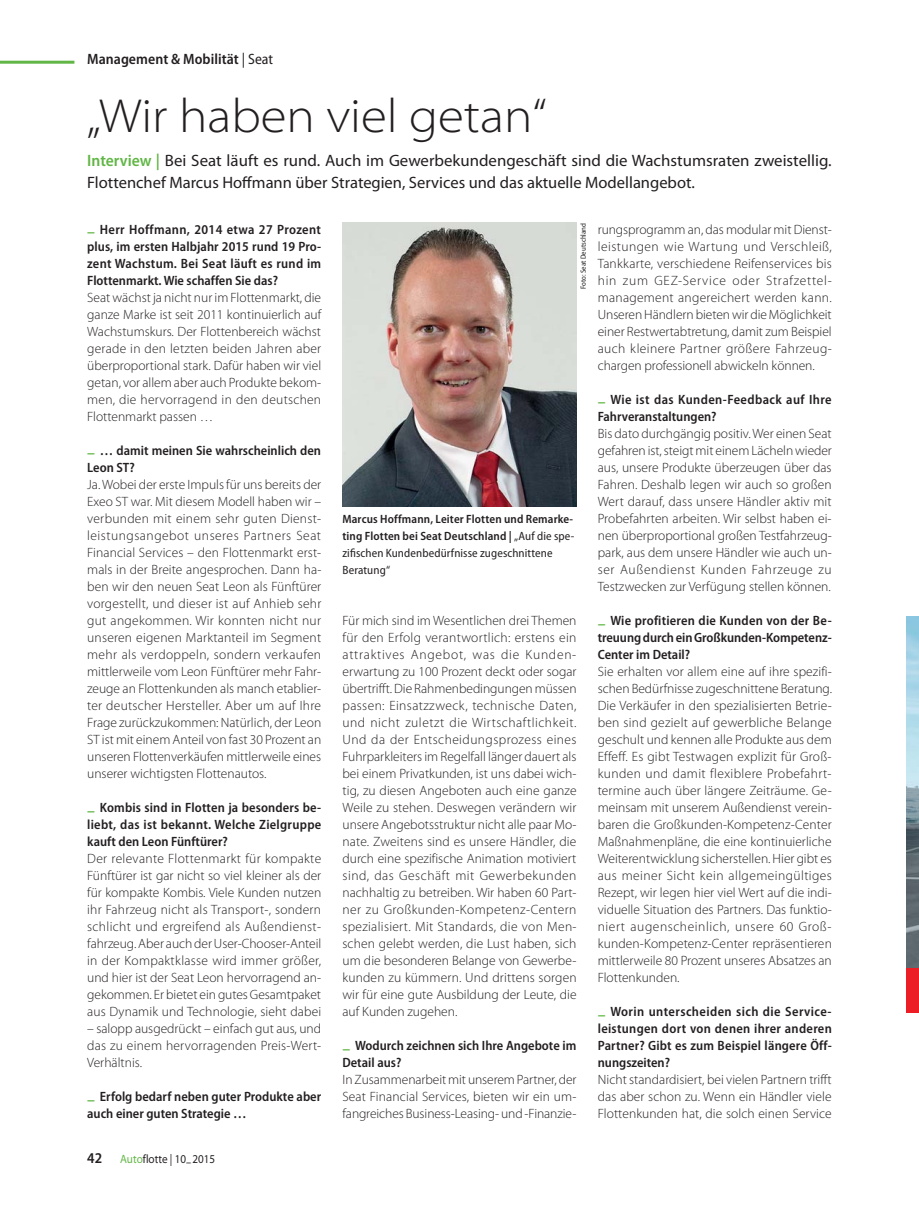
<style>
.page{position:relative;width:919px;height:1212px;background:#fff}
.page>*{position:absolute;margin:0;border:0;box-sizing:border-box;transform-origin:0 0}
.t1{font:300 semi-expanded 48px "Myriad Pro";color:#231f20}
.t2{font:16.5px/22.5px "Myriad Pro";color:#231f20}
.t3{font:600 semi-condensed 15px "Myriad Pro";color:#231f20}
.t4{font:300 13.5px/17px "Myriad Pro";color:#231f20;text-align:justify}
.t5{font:600 semi-condensed 13.5px/17px "Myriad Pro";color:#231f20;text-align:justify}
.t6{font:600 semi-condensed 13.5px/17px "Myriad Pro";letter-spacing:.02em;color:#231f20}
.t7{font:600 semi-condensed 12px/17px "Myriad Pro";letter-spacing:.01em;color:#231f20}
.t8{font:semi-expanded 12px "Myriad Pro";color:#231f20;scale:.85 1}
.t9{font:semi-condensed 7.5px "Myriad Pro";color:#231f20}
.s1{font-weight:400}
.s2{font-weight:600;font-stretch:semi-condensed;color:#61b645}
.s3{font-weight:600;font-stretch:semi-condensed;font-size:15px}
.s4{color:#61b645}
</style>
<div class="page">
<hr style="left:0;top:61px;width:74px;height:3px;background:#61b645">
<img style="left:342px;top:223px;width:234px;height:283px">
<img style="left:906px;top:617px;width:12px;height:396px">
<div style="left:906px;top:968px;width:12px;height:44px;background:#ed1c24"></div>
<p class="t3" style="left:87px;top:53px;width:187px">Management &amp; Mobilität <span class="s1">| Seat</span></p>
<h1 class="t1" style="left:87px;top:87px;width:461px">„Wir haben viel getan“</h1>
<p class="t2" style="left:87px;top:151px;width:746px"><span class="s2">Interview |</span> Bei Seat läuft es rund. Auch im Gewerbekundengeschäft sind die Wachstumsraten zweistellig.<br>Flottenchef Marcus Hoffmann über Strategien, Services und das aktuelle Modellangebot.</p>
<p class="t5" style="left:87px;top:222px;width:235px;text-indent:13px">Herr Hoffmann, 2014 etwa 27 Prozent plus, im ersten Halbjahr 2015 rund 19 Pro&shy;zent Wachstum. Bei Seat läuft es rund im Flottenmarkt. Wie schaffen Sie das?</p>
<p class="t4" style="left:87px;top:290px;width:235px">Seat wächst ja nicht nur im Flottenmarkt, die ganze Marke ist seit 2011 kontinuierlich auf Wachstumskurs. Der Flottenbereich wächst gerade in den letzten beiden Jahren aber überproportional stark. Dafür haben wir viel getan, vor allem aber auch Produkte bekom&shy;men, die hervorragend in den deutschen Flottenmarkt passen …</p>
<p class="t5" style="left:87px;top:443px;width:235px;text-indent:13px">… damit meinen Sie wahrscheinlich den<br>Leon ST?</p>
<p class="t4" style="left:87px;top:477px;width:236px">Ja. Wobei der erste Impuls für uns bereits der Exeo ST war. Mit diesem Modell haben wir – verbunden mit einem sehr guten Dienst&shy;leistungsangebot unseres Partners Seat Financial Services – den Flottenmarkt erst&shy;mals in der Breite angesprochen. Dann ha&shy;ben wir den neuen Seat Leon als Fünftürer vorgestellt, und dieser ist auf Anhieb sehr gut angekommen. Wir konnten nicht nur unseren eigenen Marktanteil im Segment mehr als verdoppeln, sondern verkaufen mittlerweile vom Leon Fünftürer mehr Fahr&shy;zeuge an Flottenkunden als manch etablier&shy;ter deutscher Hersteller. Aber um auf Ihre Frage zurückzukommen: Natürlich, der Leon ST ist mit einem Anteil von fast 30 Prozent an unseren Flottenverkäufen mittlerweile eines unserer wichtigsten Flottenautos.</p>
<p class="t5" style="left:87px;top:801px;width:235px;text-indent:13px">Kombis sind in Flotten ja besonders be&shy;liebt, das ist bekannt. Welche Zielgruppe kauft den Leon Fünftürer?</p>
<p class="t4" style="left:87px;top:852px;width:236px">Der relevante Flottenmarkt für kompakte Fünftürer ist gar nicht so viel kleiner als der für kompakte Kombis. Viele Kunden nutzen ihr Fahrzeug nicht als Transport-, sondern schlicht und ergreifend als Außendienst&shy;fahrzeug. Aber auch der User-Chooser-Anteil in der Kompaktklasse wird immer größer, und hier ist der Seat Leon hervorragend an&shy;gekommen. Er bietet ein gutes Gesamtpaket aus Dynamik und Technologie, sieht dabei</p>
<p class="t4" style="left:87px;top:1022px;width:235px">– salopp ausgedrückt – einfach gut aus, und das zu einem hervorragenden Preis-Wert-Verhältnis.</p>
<p class="t5" style="left:87px;top:1090px;width:235px;text-indent:13px">Erfolg bedarf neben guter Produkte aber auch einer guten Strategie …</p>
<p class="t9" style="left:580px;top:289px;width:68px;rotate:-90deg">Foto: Seat Deutschland</p>
<p class="t4" style="left:597px;top:222px;width:235px">rungsprogramm an, das modular mit Dienst&shy;leistungen wie Wartung und Verschleiß, Tankkarte, verschiedene Reifenservices bis hin zum GEZ-Service oder Strafzettel&shy;management angereichert werden kann.<br>Unseren Händlern bieten wir die Möglichkeit einer Restwertabtretung, damit zum Beispiel auch kleinere Partner größere Fahrzeug&shy;chargen professionell abwickeln können.</p>
<p class="t6" style="left:597px;top:392px;width:235px;text-indent:13px">Wie ist das Kunden-Feedback auf Ihre<br>Fahrveranstaltungen?</p>
<p class="t4" style="left:597px;top:426px;width:236px">Bis dato durchgängig positiv. Wer einen Seat gefahren ist, steigt mit einem Lächeln wieder aus, unsere Produkte überzeugen über das Fahren. Deshalb legen wir auch so großen Wert darauf, dass unsere Händler aktiv mit Probefahrten arbeiten. Wir selbst haben ei&shy;nen überproportional großen Testfahrzeug&shy;park, aus dem unsere Händler wie auch un&shy;ser Außendienst Kunden Fahrzeuge zu Testzwecken zur Verfügung stellen können.</p>
<p class="t5" style="left:597px;top:613px;width:235px;text-indent:13px">Wie profitieren die Kunden von der Be&shy;treuung durch ein Großkunden-Kompetenz-Center im Detail?</p>
<p class="t4" style="left:597px;top:664px;width:236px">Sie erhalten vor allem eine auf ihre spezifi&shy;schen Bedürfnisse zugeschnittene Beratung.<br>Die Verkäufer in den spezialisierten Betrie&shy;ben sind gezielt auf gewerbliche Belange geschult und kennen alle Produkte aus dem Effeff. Es gibt Testwagen explizit für Groß&shy;kunden und damit flexiblere Probefahrt&shy;termine auch über längere Zeiträume. Ge&shy;meinsam mit unserem Außendienst verein&shy;baren die Großkunden-Kompetenz-Center Maßnahmenpläne, die eine kontinuierliche Weiterentwicklung sicherstellen. Hier gibt es aus meiner Sicht kein allgemeingültiges Rezept, wir legen hier viel Wert auf die indi&shy;viduelle Situation des Partners. Das funktio&shy;niert augenscheinlich, unsere 60 Groß&shy;kunden-Kompetenz-Center repräsentieren mittlerweile 80 Prozent unseres Absatzes an Flottenkunden.</p>
<p class="t5" style="left:597px;top:1005px;width:235px;text-indent:13px">Worin unterscheiden sich die Service&shy;leistungen dort von denen ihrer anderen Partner? Gibt es zum Beispiel längere Öff&shy;nungszeiten?</p>
<p class="t4" style="left:597px;top:1073px;width:235px">Nicht standardisiert, bei vielen Partnern trifft das aber schon zu. Wenn ein Händler viele Flottenkunden hat, die solch einen Service</p>
<p class="t7" style="left:342px;top:512px;width:233px">Marcus Hoffmann, Leiter Flotten und Remarke&shy;ting Flotten bei Seat Deutschland | <span class="s1">„Auf die spe&shy;zifischen Kundenbedürfnisse zugeschnittene Beratung“</span></p>
<p class="t4" style="left:342px;top:613px;width:236px">Für mich sind im Wesentlichen drei Themen für den Erfolg verantwortlich: erstens ein attraktives Angebot, was die Kunden&shy;erwartung zu 100 Prozent deckt oder sogar übertrifft. Die Rahmenbedingungen müssen passen: Einsatzzweck, technische Daten, und nicht zuletzt die Wirtschaftlichkeit.<br>Und da der Entscheidungsprozess eines Fuhrparkleiters im Regelfall länger dauert als bei einem Privatkunden, ist uns dabei wich&shy;tig, zu diesen Angeboten auch eine ganze Weile zu stehen. Deswegen verändern wir unsere Angebotsstruktur nicht alle paar Mo&shy;nate. Zweitens sind es unsere Händler, die durch eine spezifische Animation motiviert sind, das Geschäft mit Gewerbekunden nachhaltig zu betreiben. Wir haben 60 Part&shy;ner zu Großkunden-Kompetenz-Centern spezialisiert. Mit Standards, die von Men&shy;schen gelebt werden, die Lust haben, sich um die besonderen Belange von Gewerbe&shy;kunden zu kümmern. Und drittens sorgen wir für eine gute Ausbildung der Leute, die auf Kunden zugehen.</p>
<p class="t5" style="left:342px;top:1039px;width:235px;text-indent:13px">Wodurch zeichnen sich Ihre Angebote im<br>Detail aus?</p>
<p class="t4" style="left:342px;top:1073px;width:235px">In Zusammenarbeit mit unserem Partner, der Seat Financial Services, bieten wir ein um&shy;fangreiches Business-Leasing- und -Finanzie-</p>
<p class="t8" style="left:87px;top:1151px;width:152px"><span class="s3">42</span> <span class="s4">Auto</span>flotte | 10– 2015</p>
</div>
